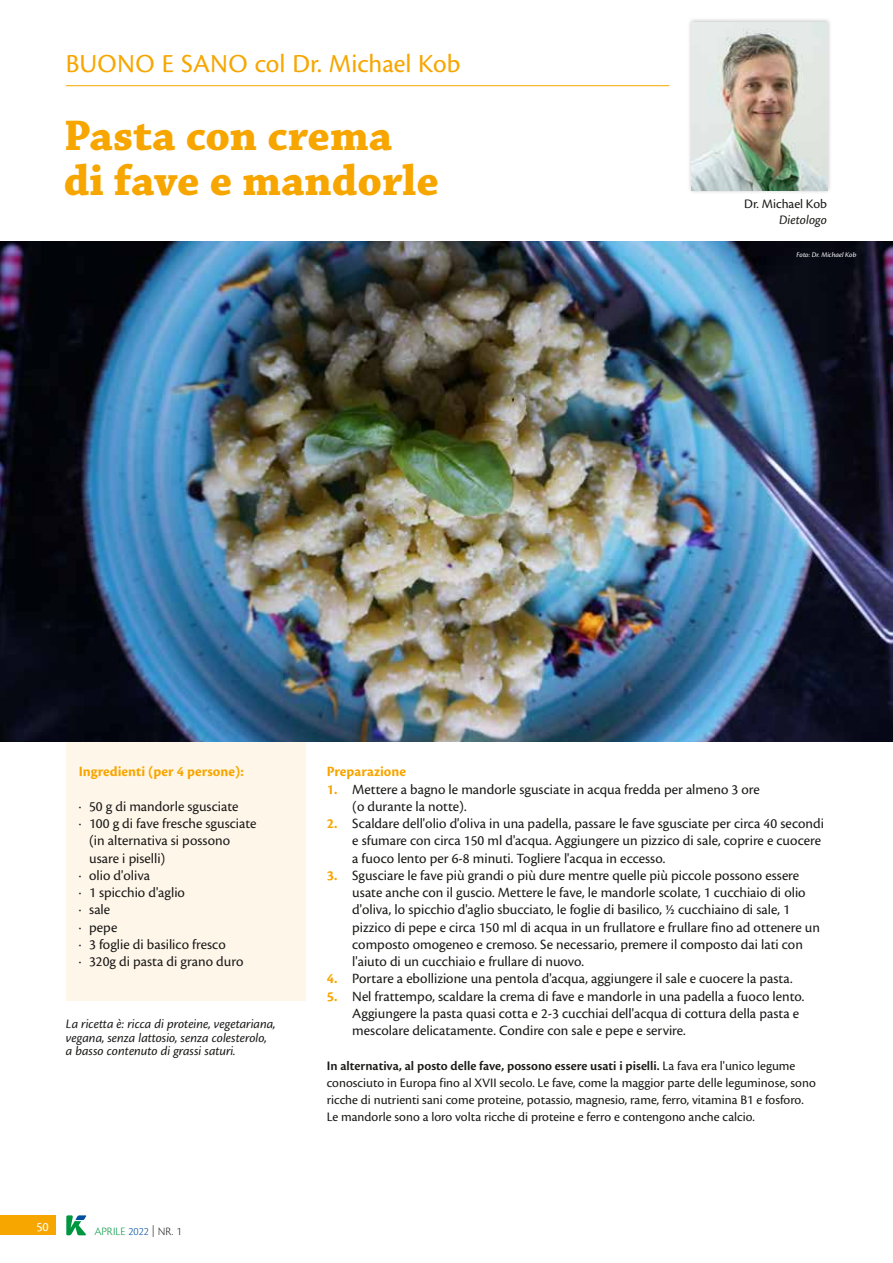
<style>
.page{position:relative;width:893px;height:1263px;background:#fff}
.page>*{position:absolute;margin:0;border:0;box-sizing:border-box;transform-origin:0 0}
.t1{font:700 45px/45px "Chaparral Pro";color:#f7a600}
.t2{font:27px "Cronos Pro";letter-spacing:.005em;color:#f7a600}
.t3{font:14.7px/17.2px "Cronos Pro";color:#1a1a18}
.t4{font:700 14.7px "Cronos Pro";letter-spacing:.005em;color:#f7a600}
.t5{font:13.5px/17.2px "Cronos Pro";color:#1a1a18}
.t6{font:italic 13.5px/13.5px "Cronos Pro";color:#1a1a18}
.t7{font:13.5px "Cronos Pro";color:#fff}
.t8{font:300 11.7px "Cronos Pro";color:#00963f}
.t9{font:italic 7.5px "Cronos Pro";color:#fff}
.s1{color:#004e9e}
.s2{color:#1a1a18}
.s3{font-weight:700;color:#f7a600}
.s4{font-weight:600}
</style>
<div class="page">
<div style="left:687px;top:17px;width:144px;height:178px;background:#1a1a18;opacity:.3"></div>
<img style="left:692px;top:22px;width:135px;height:168px">
<img style="left:0;top:242px;width:893px;height:500px">
<div style="left:66px;top:742px;width:240px;height:258px;background:#fff6ea"></div>
<svg style="left:66px;top:1215px;width:20px;height:20px"></svg>
<div style="left:0;top:1215px;width:55px;height:20px;background:#f7a600"></div>
<hr style="left:66px;top:85px;width:603px;height:1px;background:#f7a600">
<h2 class="t2" style="left:66px;top:48px;width:396px">BUONO E SANO col Dr. Michael Kob</h2>
<h1 class="t1" style="left:64px;top:115px;width:377px">Pasta con crema di fave e mandorle</h1>
<p class="t5" style="left:744px;top:195px;width:84px">Dr. Michael Kob</p>
<p class="t6" style="left:779px;top:213px;width:50px">Dietologo</p>
<p class="t9" style="left:796px;top:250px;width:61px">Foto: Dr. Michael Kob</p>
<p class="t4" style="left:79px;top:763px;width:167px">Ingredienti (per 4 persone):</p>
<p class="t3" style="left:79px;top:798px;width:161px">· 50 g di mandorle sgusciate</p>
<p class="t3" style="left:79px;top:815px;width:179px">· 100 g di fave fresche sgusciate</p>
<p class="t3" style="left:89px;top:832px;width:142px">(in alternativa si possono</p>
<p class="t3" style="left:89px;top:849px;width:78px">usare i piselli)</p>
<p class="t3" style="left:79px;top:867px;width:73px">· olio d'oliva</p>
<p class="t3" style="left:79px;top:884px;width:108px">· 1 spicchio d'aglio</p>
<p class="t3" style="left:79px;top:901px;width:33px">· sale</p>
<p class="t3" style="left:79px;top:918px;width:40px">· pepe</p>
<p class="t3" style="left:79px;top:936px;width:149px">· 3 foglie di basilico fresco</p>
<p class="t3" style="left:79px;top:953px;width:166px">· 320g di pasta di grano duro</p>
<p class="t6" style="left:66px;top:1017px;width:211px">La ricetta è: ricca di proteine, vegetariana, vegana, senza lattosio, senza colesterolo, a basso contenuto di grassi saturi.</p>
<p class="t7" style="left:37px;top:1219px;width:14px">50</p>
<p class="t8" style="left:94px;top:1224px;width:89px">APRILE <span class="s1">2022</span> <span class="s2">| NR. 1</span></p>
<p class="t4" style="left:327px;top:763px;width:81px">Preparazione</p>
<p class="t3" style="left:352px;top:780px;width:409px;text-indent:-26px"><span class="s3">1.</span> Mettere a bagno le mandorle sgusciate in acqua fredda per almeno 3 ore (o durante la notte).</p>
<p class="t3" style="left:352px;top:815px;width:473px;text-indent:-26px"><span class="s3">2.</span> Scaldare dell'olio d'oliva in una padella, passare le fave sgusciate per circa 40 secondi e sfumare con circa 150 ml d'acqua. Aggiungere un pizzico di sale, coprire e cuocere a fuoco lento per 6-8 minuti. Togliere l'acqua in eccesso.</p>
<p class="t3" style="left:352px;top:867px;width:469px;text-indent:-26px"><span class="s3">3.</span> Sgusciare le fave più grandi o più dure mentre quelle più piccole possono essere usate anche con il guscio. Mettere le fave, le mandorle scolate, 1 cucchiaio di olio d'oliva, lo spicchio d'aglio sbucciato, le foglie di basilico, ½ cucchiaino di sale, 1 pizzico di pepe e circa 150 ml di acqua in un frullatore e frullare fino ad ottenere un composto omogeneo e cremoso. Se necessario, premere il composto dai lati con l'aiuto di un cucchiaio e frullare di nuovo.</p>
<p class="t3" style="left:327px;top:970px;width:468px"><span class="s3">4.</span> Portare a ebollizione una pentola d'acqua, aggiungere il sale e cuocere la pasta.</p>
<p class="t3" style="left:352px;top:987px;width:454px;text-indent:-26px"><span class="s3">5.</span> Nel frattempo, scaldare la crema di fave e mandorle in una padella a fuoco lento.<br>Aggiungere la pasta quasi cotta e 2-3 cucchiai dell'acqua di cottura della pasta e mescolare delicatamente. Condire con sale e pepe e servire.</p>
<p class="t5" style="left:327px;top:1057px;width:491px"><span class="s4">In alternativa, al posto delle fave, possono essere usati i piselli.</span> La fava era l'unico legume conosciuto in Europa fino al XVII secolo. Le fave, come la maggior parte delle leguminose, sono ricche di nutrienti sani come proteine, potassio, magnesio, rame, ferro, vitamina B1 e fosforo.<br>Le mandorle sono a loro volta ricche di proteine e ferro e contengono anche calcio.</p>
</div>
